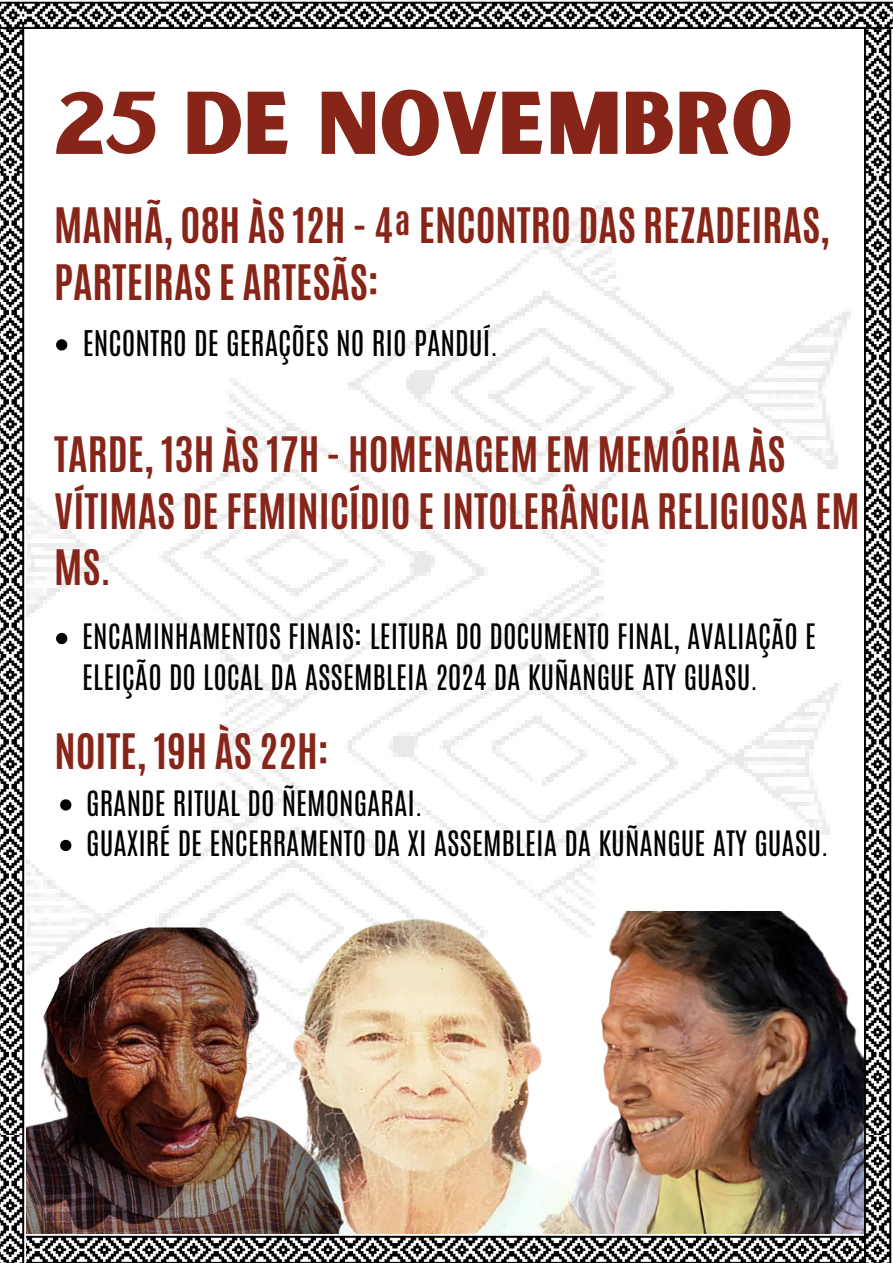
<style>
.page{position:relative;width:893px;height:1263px;background:#fff}
.page>*{position:absolute;margin:0;border:0;box-sizing:border-box;transform-origin:0 0}
.t1{font:84.9px "Sunborn Sans One";color:#872519}
.t2{font:700 40.8px/56.8px "Antonio";color:#872519}
.t3{font:29.62px "Antonio";color:#000}
.t4{font:29.25px/40.5px "Antonio";color:#000}
</style>
<div class="page">
<img style="left:26px;top:201px;width:825px;height:726px">
<img style="left:264px;top:847px;width:345px;height:80px">
<img style="left:26px;top:927px;width:353px;height:307px">
<img style="left:379px;top:911px;width:485px;height:323px">
<svg style="left:60px;top:799px;width:11px;height:11px"></svg>
<svg style="left:60px;top:840px;width:11px;height:11px"></svg>
<svg style="left:56px;top:633px;width:11px;height:11px"></svg>
<svg style="left:56px;top:339px;width:11px;height:11px"></svg>
<img style="left:26px;top:1235px;width:838px;height:28px">
<img style="left:864px;top:29px;width:28px;height:1234px">
<img style="left:0;top:29px;width:25px;height:1234px">
<img style="left:0;top:1px;width:893px;height:28px">
<p class="t1" style="left:55px;top:69px;width:740px">25 de NOVEMBRO</p>
<p class="t2" style="left:54px;top:197px;width:777px">MANHÃ, 08H ÀS 12H - 4ª ENCONTRO DAS REZADEIRAS,<br>PARTEIRAS E ARTESÃS:</p>
<p class="t3" style="left:83px;top:322px;width:417px">ENCONTRO DE GERAÇÕES NO RIO PANDUÍ.</p>
<p class="t2" style="left:54px;top:426px;width:807px">TARDE, 13H ÀS 17H - HOMENAGEM EM MEMÓRIA ÀS<br>VÍTIMAS DE FEMINICÍDIO E INTOLERÂNCIA RELIGIOSA EM<br>MS.</p>
<p class="t4" style="left:82px;top:616px;width:735px">ENCAMINHAMENTOS FINAIS: LEITURA DO DOCUMENTO FINAL, AVALIAÇÃO E<br>ELEIÇÃO DO LOCAL DA ASSEMBLEIA 2024 DA KUÑANGUE ATY GUASU.</p>
<p class="t2" style="left:54px;top:723px;width:276px">NOITE, 19H ÀS 22H:</p>
<p class="t4" style="left:86px;top:783px;width:338px">GRANDE RITUAL DO ÑEMONGARAI.</p>
<p class="t4" style="left:86px;top:823px;width:744px">GUAXIRÉ DE ENCERRAMENTO DA XI ASSEMBLEIA DA KUÑANGUE ATY GUASU.</p>
</div>
